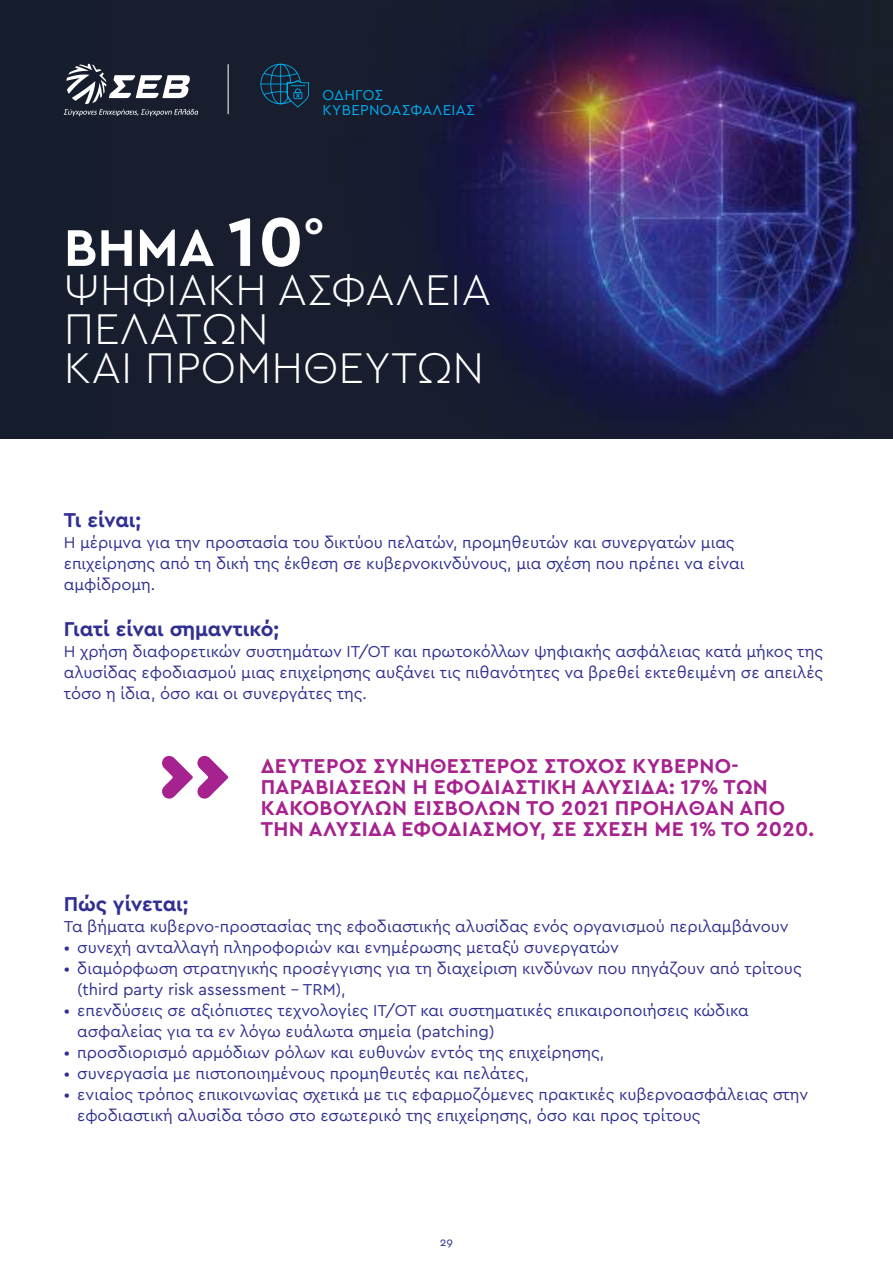
<style>
.page{position:relative;width:893px;height:1263px;background:#fff}
.page>*{position:absolute;margin:0;border:0;box-sizing:border-box;transform-origin:0 0}
.t1{font:700 54px "Cera GR";color:#fff}
.t2{font:300 45px/39px "Cera GR";color:#fff}
.t3{font:700 31.5px "Cera GR";color:#fff}
.t4{font:700 21px/21px "Cera GR";letter-spacing:.02em;color:#a6228e}
.t5{font:700 21px "Cera GR";color:#313092}
.t6{font:16.5px/21px "Cera GR";color:#313092}
.t7{font:15px/15px "Cera GR";letter-spacing:.02em;color:#00aeef}
.t8{font:12px "Cera GR";color:#313092}
.s1{font-size:72px}
</style>
<div class="page">
<div style="left:0;top:0;width:893px;height:438px;background:#161e2e"></div>
<img style="left:117px;top:0;width:757px;height:418px">
<svg style="left:64px;top:64px;width:134px;height:52px"></svg>
<svg style="left:260px;top:64px;width:49px;height:44px"></svg>
<hr style="left:228px;top:65px;width:1px;height:49px;background:#fff">
<svg style="left:162px;top:756px;width:66px;height:43px"></svg>
<p class="t7" style="left:322px;top:87px;width:154px">ΟΔΗΓΌΣ<br>ΚΥΒΕΡΝΟΑΣΦΆΛΕΙΑΣ</p>
<h1 class="t1" style="left:64px;top:217px;width:241px">ΒΗΜΑ <span class="s1">10</span></h1>
<h3 class="t3" style="left:304px;top:206px;width:21px">ο</h3>
<h2 class="t2" style="left:64px;top:271px;width:429px">ΨΗΦΙΑΚΗ ΑΣΦΑΛΕΙΑ<br>ΠΕΛΑΤΩΝ<br>ΚΑΙ ΠΡΟΜΗΘΕΥΤΩΝ</h2>
<p class="t5" style="left:64px;top:508px;width:79px">Τι είναι;</p>
<p class="t6" style="left:64px;top:532px;width:682px">Η μέριμνα για την προστασία του δικτύου πελατών, προμηθευτών και συνεργατών μιας επιχείρησης από τη δική της έκθεση σε κυβερνοκινδύνους, μια σχέση που πρέπει να είναι αμφίδρομη.</p>
<p class="t5" style="left:64px;top:617px;width:217px">Γιατί είναι σημαντικό;</p>
<p class="t6" style="left:64px;top:641px;width:761px;text-align:justify">Η χρήση διαφορετικών συστημάτων ΙΤ/ΟΤ και πρωτοκόλλων ψηφιακής ασφάλειας κατά μήκος της αλυσίδας εφοδιασμού μιας επιχείρησης αυξάνει τις πιθανότητες να βρεθεί εκτεθειμένη σε απειλές τόσο η ίδια, όσο και οι συνεργάτες της.</p>
<p class="t4" style="left:261px;top:755px;width:555px">ΔΕΎΤΕΡΟΣ ΣΥΝΗΘΈΣΤΕΡΟΣ ΣΤΌΧΟΣ ΚΥΒΕΡΝΟ-ΠΑΡΑΒΙΆΣΕΩΝ Η ΕΦΟΔΙΑΣΤΙΚΉ ΑΛΥΣΊΔΑ: 17% ΤΩΝ ΚΑΚΌΒΟΥΛΩΝ ΕΙΣΒΟΛΏΝ ΤΟ 2021 ΠΡΟΉΛΘΑΝ ΑΠΌ ΤΗΝ ΑΛΥΣΊΔΑ ΕΦΟΔΙΑΣΜΟΎ, ΣΕ ΣΧΈΣΗ ΜΕ 1% ΤΟ 2020.</p>
<p class="t5" style="left:64px;top:892px;width:126px">Πώς γίνεται;</p>
<p class="t6" style="left:64px;top:916px;width:726px">Τα βήματα κυβερνο-προστασίας της εφοδιαστικής αλυσίδας ενός οργανισμού περιλαμβάνουν</p>
<p class="t6" style="left:64px;top:937px;width:557px">• συνεχή ανταλλαγή πληροφοριών και ενημέρωσης μεταξύ συνεργατών</p>
<p class="t6" style="left:77px;top:958px;width:726px;text-indent:-13px">• διαμόρφωση στρατηγικής προσέγγισης για τη διαχείριση κινδύνων που πηγάζουν από τρίτους (third party risk assessment - TRM),</p>
<p class="t6" style="left:77px;top:1000px;width:673px;text-indent:-13px">• επενδύσεις σε αξιόπιστες τεχνολογίες ΙΤ/ΟΤ και συστηματικές επικαιροποιήσεις κώδικα ασφαλείας για τα εν λόγω ευάλωτα σημεία (patching)</p>
<p class="t6" style="left:64px;top:1042px;width:542px">• προσδιορισμό αρμόδιων ρόλων και ευθυνών εντός της επιχείρησης,</p>
<p class="t6" style="left:64px;top:1063px;width:467px">• συνεργασία με πιστοποιημένους προμηθευτές και πελάτες,</p>
<p class="t6" style="left:77px;top:1084px;width:732px;text-indent:-13px">• ενιαίος τρόπος επικοινωνίας σχετικά με τις εφαρμοζόμενες πρακτικές κυβερνοασφάλειας στην εφοδιαστική αλυσίδα τόσο στο εσωτερικό της επιχείρησης, όσο και προς τρίτους</p>
<p class="t8" style="left:440px;top:1235px;width:15px">29</p>
</div>
